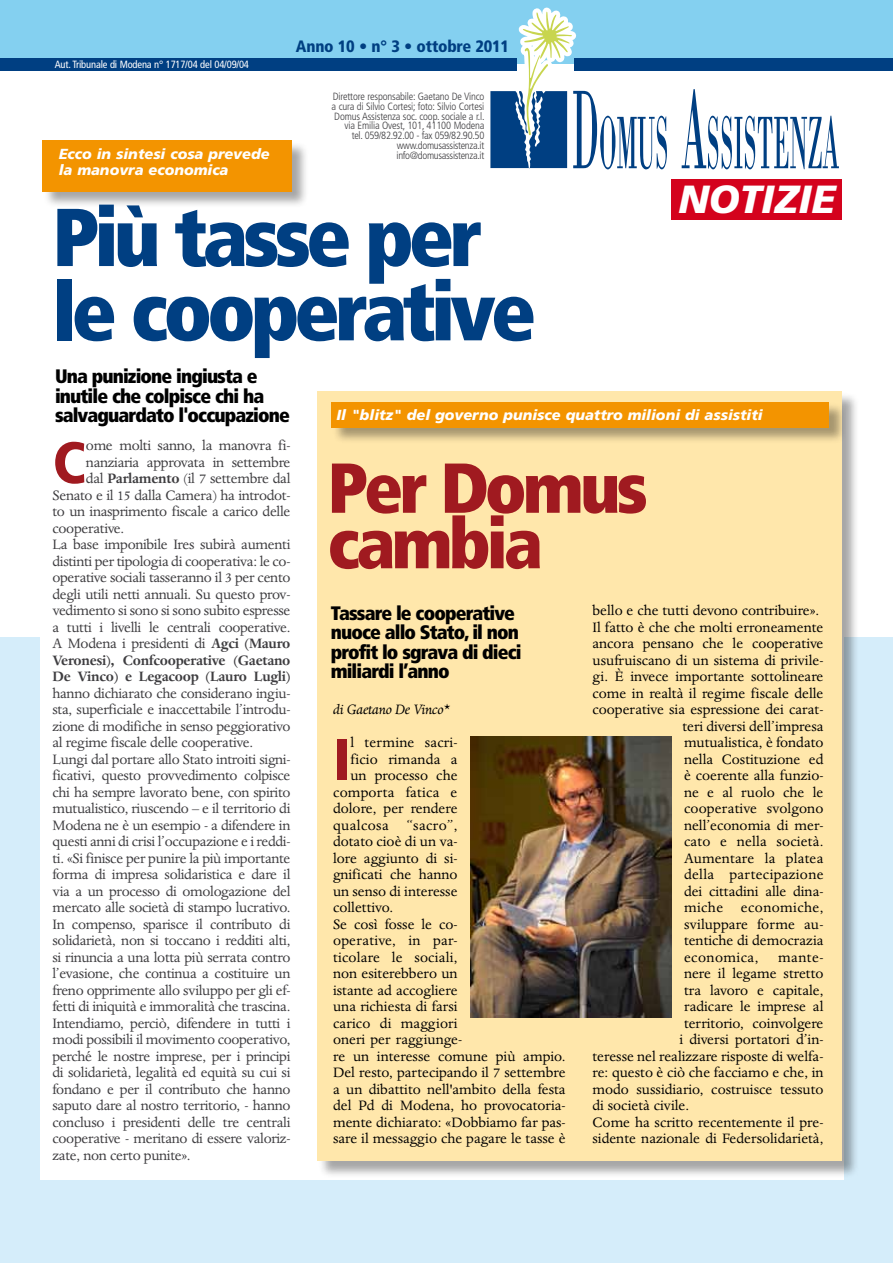
<style>
.page{position:relative;width:893px;height:1263px;background:#fff}
.page>*{position:absolute;margin:0;border:0;box-sizing:border-box;transform-origin:0 0}
.t1{font:900 condensed 81.9px/74.2px "Frutiger LT";letter-spacing:-.06em;color:#003f82}
.t2{font:900 condensed 70.5px/55.5px "Frutiger LT";letter-spacing:-.055em;color:#a01a20}
.t3{font:900 condensed 58.2px "Frutiger LT";color:#a01a20}
.t4{font:italic 900 39.15px "Frutiger LT";color:#fff}
.t5{font:900 condensed 19.5px/19.5px "Frutiger LT";letter-spacing:-.045em;color:#000}
.t6{font:900 condensed 16.5px "Frutiger LT";letter-spacing:-.015em;color:#003f82}
.t7{font:15.75px/16.5px "Dante";letter-spacing:-.02em;color:#3e3d40}
.t8{font:15.75px "Dante";color:#000}
.t9{font:700 15.75px "Dante";letter-spacing:-.02em;color:#3e3d40}
.t10{font:15.75px "Dante";letter-spacing:.025em;color:#000}
.t11{font:15.75px "Dante";letter-spacing:.02em;color:#000}
.t12{font:italic 15.75px "Dante";letter-spacing:-.02em;color:#000}
.t13{font:italic 900 14.55px/16.5px "Frutiger LT";color:#fff}
.t14{font:300 condensed 10.5px/9.8px "Frutiger LT";letter-spacing:-.015em;color:#3e3d40;text-align:right}
.t15{font:condensed 10.5px "Frutiger LT";letter-spacing:-.015em;color:#fff}
.s1{font-weight:700}
</style>
<div class="page">
<div style="left:0;top:638px;width:893px;height:625px;background:#d5edfa"></div>
<div style="left:41px;top:629px;width:803px;height:551px;background:#fff"></div>
<div style="left:0;top:0;width:893px;height:64px;background:#84d0f0"></div>
<div style="left:0;top:58px;width:516px;height:13px;background:#003f82"></div>
<div style="left:574px;top:58px;width:319px;height:13px;background:#003f82"></div>
<div style="left:672px;top:179px;width:170px;height:40px;background:#d4021d"></div>
<svg style="left:490px;top:7px;width:349px;height:163px"></svg>
<div style="left:319px;top:392px;width:540px;height:786px;background:#000;opacity:.35"></div>
<div style="left:318px;top:391px;width:524px;height:770px;background:#ffe7ab"></div>
<div style="left:43px;top:141px;width:266px;height:68px;background:#000;opacity:.35"></div>
<div style="left:43px;top:140px;width:249px;height:51px;background:#f39400"></div>
<div style="left:332px;top:403px;width:515px;height:42px;background:#000;opacity:.35"></div>
<div style="left:332px;top:402px;width:497px;height:25px;background:#f39400"></div>
<img style="left:470px;top:736px;width:202px;height:281px">
<p class="t15" style="left:55px;top:58px;width:196px">Aut. Tribunale di Modena n° 1717/04 del 04/09/04</p>
<p class="t6" style="left:296px;top:37px;width:215px">Anno 10 • n° 3 • ottobre 2011</p>
<p class="t14" style="left:332px;top:92px;width:155px">Direttore responsabile: Gaetano De Vinco a cura di Silvio Cortesi; foto: Silvio Cortesi Domus Assistenza soc. coop. sociale a r.l. via Emilia Ovest, 101, 41100 Modena tel. 059/82.92.00 - fax 059/82.90.50 www.domusassistenza.it info@domusassistenza.it</p>
<p class="t13" style="left:59px;top:146px;width:212px">Ecco in sintesi cosa prevede la manovra economica</p>
<h1 class="t1" style="left:52px;top:200px;width:486px">Più tasse per le cooperative</h1>
<p class="t5" style="left:55px;top:366px;width:236px">Una punizione ingiusta e inutile che colpisce chi ha salvaguardato l'occupazione</p>
<h3 class="t4" style="left:678px;top:176px;width:158px">NOTIZIE</h3>
<p class="t13" style="left:336px;top:407px;width:428px">Il "blitz" del governo punisce quattro milioni di assistiti</p>
<h3 class="t3" style="left:53px;top:428px;width:35px">C</h3>
<p class="t7" style="left:86px;top:438px;width:206px">ome molti sanno, la manovra fi-</p>
<p class="t7" style="left:86px;top:454px;width:206px">nanziaria approvata in settembre</p>
<p class="t7" style="left:86px;top:471px;width:206px">dal <span class="s1">Parlamento</span> (il 7 settembre dal</p>
<p class="t7" style="left:53px;top:487px;width:239px">Senato e il 15 dalla Camera) ha introdot-</p>
<p class="t7" style="left:53px;top:504px;width:239px">to un inasprimento fiscale a carico delle</p>
<p class="t7" style="left:53px;top:520px;width:73px">cooperative.</p>
<p class="t7" style="left:53px;top:537px;width:239px">La base imponibile Ires subirà aumenti</p>
<p class="t7" style="left:53px;top:553px;width:239px">distinti per tipologia di cooperativa: le co-</p>
<p class="t7" style="left:53px;top:570px;width:239px">operative sociali tasseranno il 3 per cento</p>
<p class="t7" style="left:53px;top:586px;width:239px">degli utili netti annuali. Su questo prov-</p>
<p class="t7" style="left:53px;top:603px;width:239px">vedimento si sono si sono subito espresse</p>
<p class="t7" style="left:53px;top:619px;width:239px">a tutti i livelli le centrali cooperative.</p>
<p class="t7" style="left:53px;top:636px;width:239px">A Modena i presidenti di <span class="s1">Agci (Mauro</span></p>
<p class="t9" style="left:53px;top:651px;width:239px">Veronesi), Confcooperative (Gaetano</p>
<p class="t9" style="left:53px;top:668px;width:239px">De Vinco) e Legacoop (Lauro Lugli)</p>
<p class="t7" style="left:53px;top:685px;width:239px">hanno dichiarato che considerano ingiu&shy;sta, superficiale e inaccettabile l’introdu&shy;zione di modifiche in senso peggiorativo al regime fiscale delle cooperative.<br>Lungi dal portare allo Stato introiti signi&shy;ficativi, questo provvedimento colpisce chi ha sempre lavorato bene, con spirito mutualistico, riuscendo – e il territorio di Modena ne è un esempio - a difendere in questi anni di crisi l’occupazione e i reddi&shy;ti. «Si finisce per punire la più importante forma di impresa solidaristica e dare il via a un processo di omologazione del mercato alle società di stampo lucrativo.<br>In compenso, sparisce il contributo di solidarietà, non si toccano i redditi alti, si rinuncia a una lotta più serrata contro l’evasione, che continua a costituire un freno opprimente allo sviluppo per gli ef&shy;fetti di iniquità e immoralità che trascina.<br>Intendiamo, perciò, difendere in tutti i modi possibili il movimento cooperativo, perché le nostre imprese, per i principi di solidarietà, legalità ed equità su cui si fondano e per il contributo che hanno saputo dare al nostro territorio, - hanno concluso i presidenti delle tre centrali cooperative - meritano di essere valoriz&shy;zate, non certo punite».</p>
<h2 class="t2" style="left:327px;top:460px;width:322px">Per Domus cambia</h2>
<p class="t5" style="left:331px;top:603px;width:193px">Tassare le cooperative nuoce allo Stato, il non profit lo sgrava di dieci miliardi l’anno</p>
<p class="t12" style="left:333px;top:701px;width:118px">di Gaetano De Vinco*</p>
<h3 class="t3" style="left:333px;top:725px;width:19px">I</h3>
<p class="t8" style="left:350px;top:734px;width:109px">l termine sacri-</p>
<p class="t8" style="left:350px;top:750px;width:109px">ficio rimanda a</p>
<p class="t8" style="left:350px;top:767px;width:109px">un processo che</p>
<p class="t8" style="left:333px;top:783px;width:126px">comporta fatica e</p>
<p class="t8" style="left:333px;top:800px;width:126px">dolore, per rendere</p>
<p class="t10" style="left:333px;top:816px;width:126px">qualcosa “sacro”,</p>
<p class="t8" style="left:333px;top:833px;width:126px">dotato cioè di un va-</p>
<p class="t8" style="left:333px;top:849px;width:126px">lore aggiunto di si-</p>
<p class="t8" style="left:333px;top:866px;width:126px">gnificati che hanno</p>
<p class="t8" style="left:333px;top:882px;width:126px">un senso di interesse</p>
<p class="t8" style="left:333px;top:899px;width:62px">collettivo.</p>
<p class="t8" style="left:333px;top:915px;width:126px">Se così fosse le co-</p>
<p class="t8" style="left:333px;top:932px;width:126px">operative, in par-</p>
<p class="t8" style="left:333px;top:948px;width:126px">ticolare le sociali,</p>
<p class="t8" style="left:333px;top:965px;width:126px">non esiterebbero un</p>
<p class="t8" style="left:333px;top:981px;width:126px">istante ad accogliere</p>
<p class="t8" style="left:333px;top:998px;width:126px">una richiesta di farsi</p>
<p class="t8" style="left:333px;top:1014px;width:126px">carico di maggiori</p>
<p class="t8" style="left:333px;top:1031px;width:131px">oneri per raggiunge-</p>
<p class="t8" style="left:333px;top:1047px;width:234px">re un interesse comune più ampio.</p>
<p class="t8" style="left:333px;top:1064px;width:234px">Del resto, partecipando il 7 settembre</p>
<p class="t8" style="left:333px;top:1080px;width:234px">a un dibattito nell'ambito della festa</p>
<p class="t8" style="left:333px;top:1097px;width:234px">del Pd di Modena, ho provocatoria-</p>
<p class="t8" style="left:333px;top:1113px;width:234px">mente dichiarato: «Dobbiamo far pas-</p>
<p class="t8" style="left:333px;top:1130px;width:234px">sare il messaggio che pagare le tasse è</p>
<p class="t8" style="left:592px;top:602px;width:228px">bello e che tutti devono contribuire».</p>
<p class="t8" style="left:592px;top:618px;width:232px">Il fatto è che che molti erroneamente</p>
<p class="t8" style="left:592px;top:635px;width:233px">ancora pensano che le cooperative</p>
<p class="t8" style="left:592px;top:652px;width:233px">usufruiscano di un sistema di privile-</p>
<p class="t8" style="left:592px;top:668px;width:233px">gi. È invece importante sottolineare</p>
<p class="t8" style="left:592px;top:685px;width:233px">come in realtà il regime fiscale delle</p>
<p class="t8" style="left:592px;top:701px;width:232px">cooperative sia espressione dei carat-</p>
<p class="t8" style="left:682px;top:718px;width:142px">teri diversi dell’impresa</p>
<p class="t8" style="left:684px;top:734px;width:141px">mutualistica, è fondato</p>
<p class="t8" style="left:684px;top:751px;width:141px">nella Costituzione ed</p>
<p class="t8" style="left:684px;top:767px;width:141px">è coerente alla funzio-</p>
<p class="t8" style="left:684px;top:784px;width:141px">ne e al ruolo che le</p>
<p class="t8" style="left:684px;top:800px;width:141px">cooperative svolgono</p>
<p class="t8" style="left:684px;top:817px;width:141px">nell’economia di mer-</p>
<p class="t8" style="left:684px;top:833px;width:141px">cato e nella società.</p>
<p class="t8" style="left:684px;top:850px;width:141px">Aumentare la platea</p>
<p class="t11" style="left:684px;top:866px;width:141px">della partecipazione</p>
<p class="t8" style="left:684px;top:883px;width:141px">dei cittadini alle dina-</p>
<p class="t10" style="left:684px;top:899px;width:141px">miche economiche,</p>
<p class="t8" style="left:684px;top:916px;width:141px">sviluppare forme au-</p>
<p class="t8" style="left:684px;top:932px;width:141px">tentiche di democrazia</p>
<p class="t10" style="left:684px;top:949px;width:141px">economica, mante-</p>
<p class="t8" style="left:684px;top:965px;width:141px">nere il legame stretto</p>
<p class="t8" style="left:684px;top:982px;width:141px">tra lavoro e capitale,</p>
<p class="t8" style="left:684px;top:998px;width:141px">radicare le imprese al</p>
<p class="t8" style="left:684px;top:1015px;width:141px">territorio, coinvolgere</p>
<p class="t8" style="left:679px;top:1031px;width:146px">i diversi portatori d’in-</p>
<p class="t8" style="left:592px;top:1048px;width:232px">teresse nel realizzare risposte di welfa-</p>
<p class="t8" style="left:592px;top:1064px;width:233px">re: questo è ciò che facciamo e che, in</p>
<p class="t8" style="left:592px;top:1081px;width:233px">modo sussidiario, costruisce tessuto</p>
<p class="t8" style="left:592px;top:1097px;width:98px">di società civile.</p>
<p class="t8" style="left:592px;top:1114px;width:233px">Come ha scritto recentemente il pre-</p>
<p class="t8" style="left:592px;top:1130px;width:232px">sidente nazionale di Federsolidarietà,</p>
</div>
